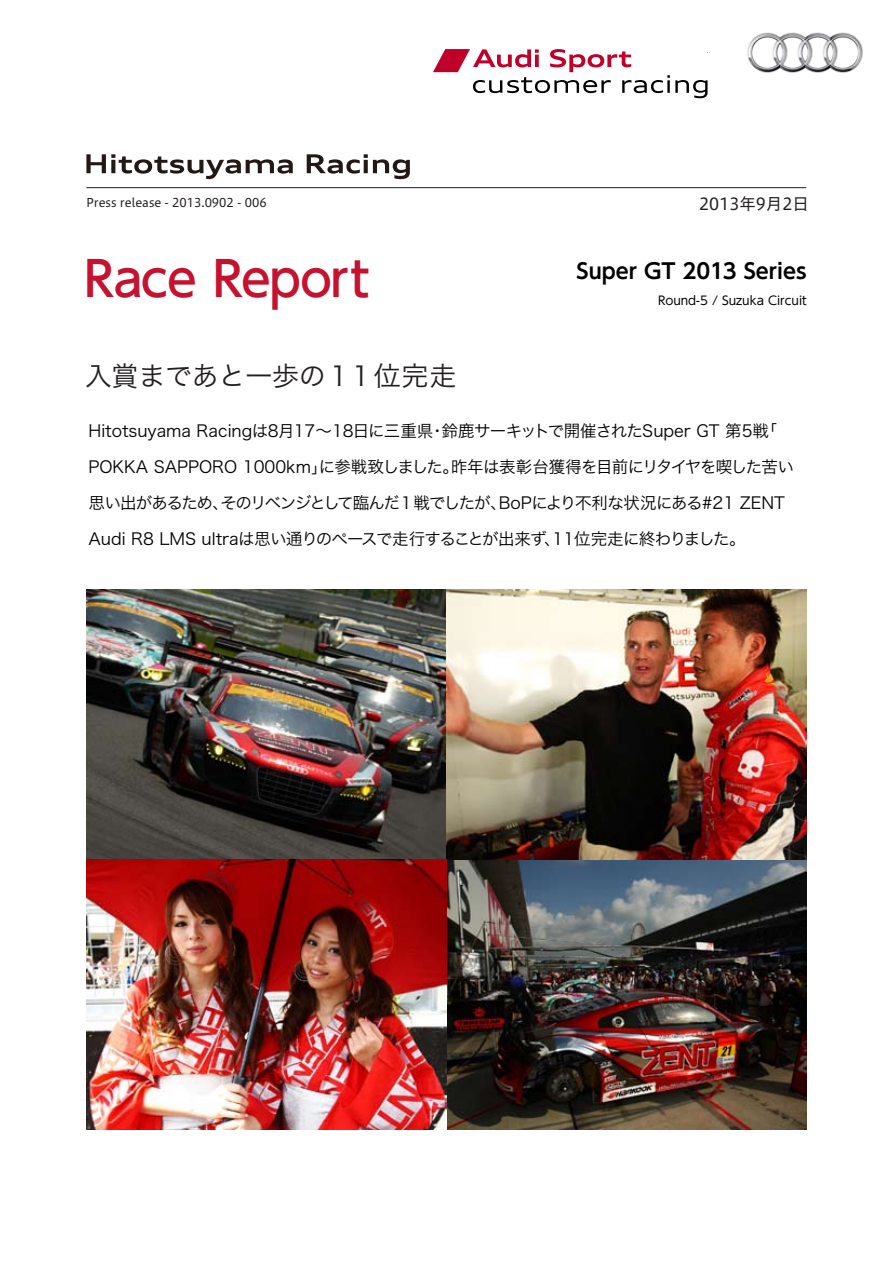
<style>
.page{position:relative;width:893px;height:1265px;background:#fff}
.page>*{position:absolute;margin:0;border:0;box-sizing:border-box;transform-origin:0 0}
.t1{font:500 48px "UD Shin Go Pro";letter-spacing:-.02em;color:#c4122f}
.t2{font:27px "Hira Kaku Std W3";letter-spacing:-.01em;color:#231f20}
.t3{font:700 21px "UD Shin Go Pro De";color:#000}
.t4{font:16.5px/36px "Hira Kaku Std W3";letter-spacing:-.03em;color:#000}
.t5{font:16.5px "Hiragino UD Sans Std W4";color:#231f20}
.t6{font:12px "Hiragino UD Sans Std W4";color:#231f20}
.t7{font:12px "UD Shin Go Pro";color:#000}
</style>
<div class="page">
<img style="left:86px;top:589px;width:720px;height:540px">
<hr style="left:86px;top:187px;width:720px;height:1px;background:#231f20">
<svg style="left:86px;top:154px;width:207px;height:25px"></svg>
<svg style="left:307px;top:154px;width:103px;height:25px"></svg>
<svg style="left:433px;top:49px;width:236px;height:44px"></svg>
<svg style="left:675px;top:80px;width:32px;height:18px"></svg>
<img style="left:747px;top:32px;width:116px;height:41px">
<p class="t6" style="left:86px;top:193px;width:182px">Press release - 2013.0902 - 006</p>
<p class="t5" style="left:699px;top:191px;width:111px">2013年9月2日</p>
<p class="t1" style="left:84px;top:240px;width:287px">Race Report</p>
<p class="t3" style="left:576px;top:254px;width:232px">Super GT 2013 Series</p>
<p class="t7" style="left:658px;top:290px;width:150px">Round-5 / Suzuka Circuit</p>
<p class="t2" style="left:85px;top:355px;width:373px">入賞まであと一歩の１１位完走</p>
<p class="t4" style="left:88px;top:412px;width:707px">Hitotsuyama Racingは8月17～18日に三重県・鈴鹿サーキットで開催されたSuper GT 第5戦「POKKA SAPPORO 1000km」に参戦致しました。昨年は表彰台獲得を目前にリタイヤを喫した苦い思い出があるため、そのリベンジとして臨んだ１戦でしたが、BoPにより不利な状況にある#21 ZENT Audi R8 LMS ultraは思い通りのペースで走行することが出来ず、11位完走に終わりました。</p>
</div>
